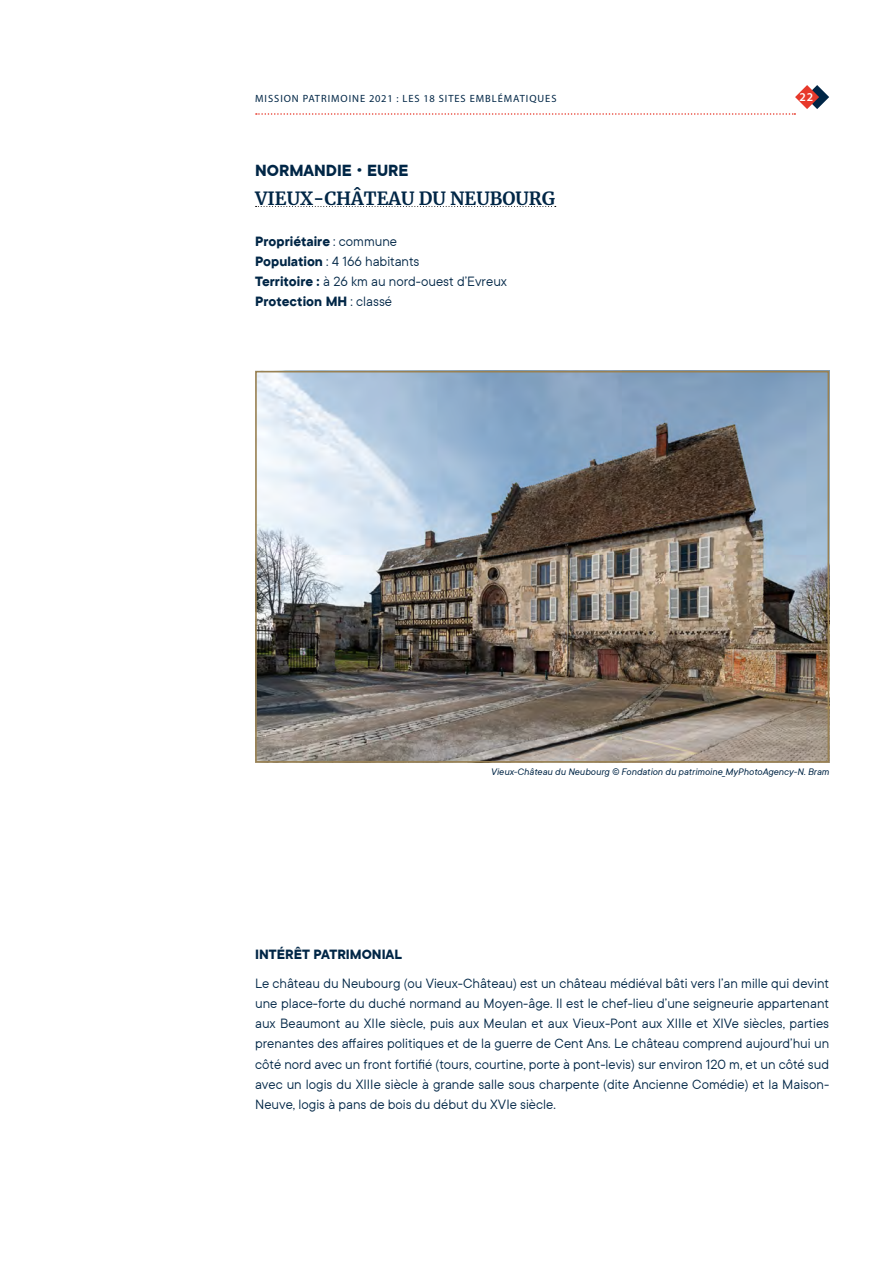
<style>
.page{position:relative;width:893px;height:1263px;background:#fff}
.page>*{position:absolute;margin:0;border:0;box-sizing:border-box;transform-origin:0 0}
.t1{font:700 18px "Merriweather";color:#002646}
.t2{font:700 18px "TT Commons";color:#002646}
.t3{font:15px/20.2px "TT Commons";color:#002646}
.t4{font:700 15px "TT Commons";color:#002646}
.t5{font:600 12px "Myriad Pro";color:#fff}
.t6{font:italic 10.5px "TT Commons";color:#002646}
.t7{font:10.5px "Myriad Pro";letter-spacing:.09em;color:#002646}
.s1{font-weight:700}
</style>
<div class="page">
<svg style="left:256px;top:85px;width:573px;height:30px"></svg>
<svg style="left:256px;top:206px;width:300px;height:1px"></svg>
<img style="left:258px;top:374px;width:568px;height:386px">
<div style="left:255px;top:371px;width:574px;height:392px;border:2px solid #998152"></div>
<p class="t7" style="left:255px;top:92px;width:303px">MISSION PATRIMOINE 2021 : LES 18 SITES EMBLÉMATIQUES</p>
<p class="t5" style="left:799px;top:89px;width:15px">22</p>
<p class="t2" style="left:255px;top:159px;width:155px">NORMANDIE • EURE</p>
<p class="t1" style="left:255px;top:186px;width:302px">VIEUX-CHÂTEAU DU NEUBOURG</p>
<p class="t3" style="left:255px;top:230px;width:253px"><span class="s1">Propriétaire</span> : commune<br><span class="s1">Population</span> : 4 166 habitants<br><span class="s1">Territoire :</span> à 26 km au nord-ouest d’Evreux<br><span class="s1">Protection MH</span> : classé</p>
<p class="t6" style="left:491px;top:765px;width:340px">Vieux-Château du Neubourg © Fondation du patrimoine_MyPhotoAgency-N. Bram</p>
<p class="t4" style="left:255px;top:944px;width:148px">INTÉRÊT PATRIMONIAL</p>
<p class="t3" style="left:255px;top:972px;width:576px;text-align:justify">Le château du Neubourg (ou Vieux-Château) est un château médiéval bâti vers l’an mille qui devint une place-forte du duché normand au Moyen-âge. Il est le chef-lieu d’une seigneurie appartenant aux Beaumont au XIIe siècle, puis aux Meulan et aux Vieux-Pont aux XIIIe et XIVe siècles, parties prenantes des affaires politiques et de la guerre de Cent Ans. Le château comprend aujourd’hui un côté nord avec un front fortifié (tours, courtine, porte à pont-levis) sur environ 120 m, et un côté sud avec un logis du XIIIe siècle à grande salle sous charpente (dite Ancienne Comédie) et la Maison-Neuve, logis à pans de bois du début du XVIe siècle.</p>
</div>
